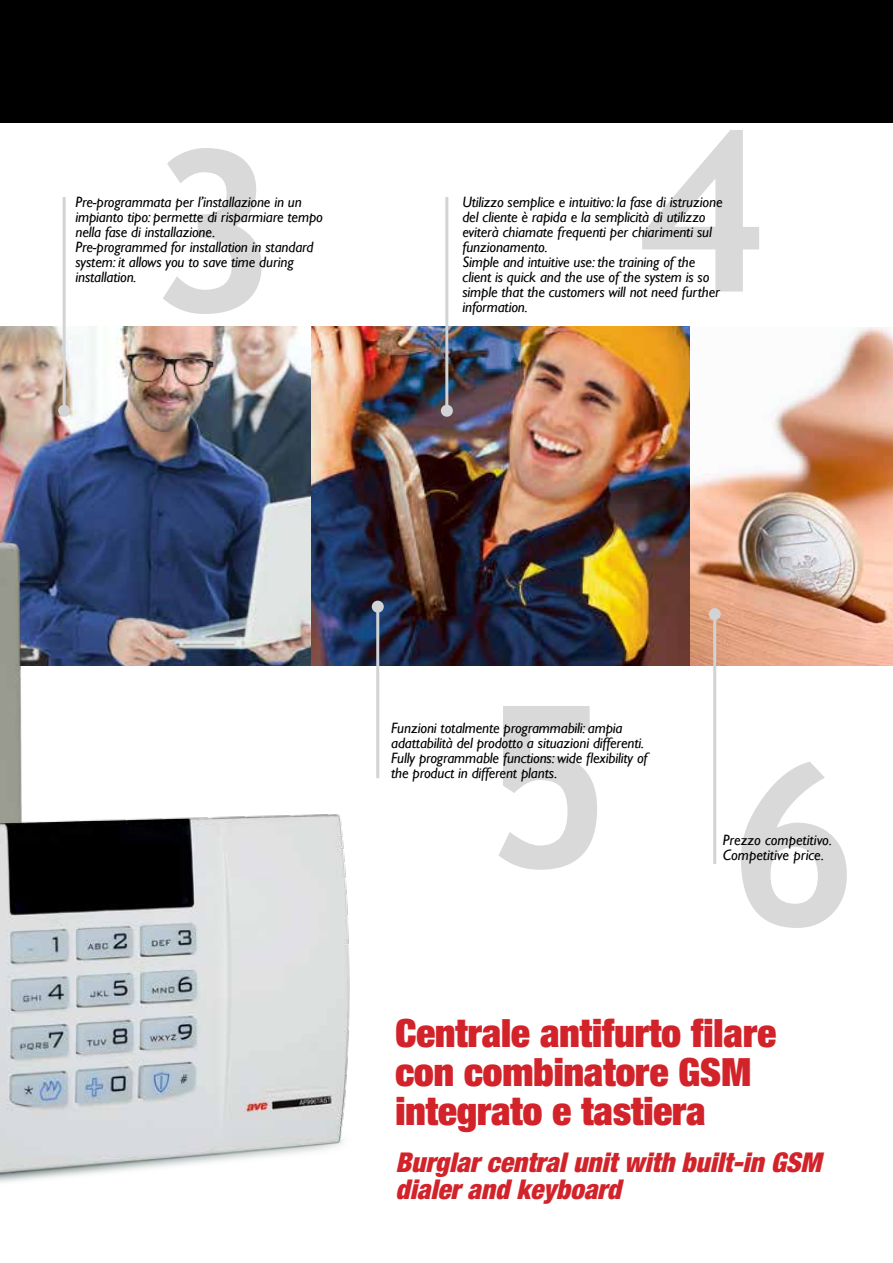
<style>
.page{position:relative;width:893px;height:1263px;background:#fff}
.page>*{position:absolute;margin:0;border:0;box-sizing:border-box;transform-origin:0 0}
.t1{font:700 225px "Trebuchet MS";color:#000}
.t2{font:900 condensed 39px/39px "Helvetica Neue LT Std";color:#d2232a}
.t3{font:italic 900 condensed 27.3px/27.3px "Helvetica Neue LT Std";color:#d2232a}
.t4{font:italic 15px/15px "Gill Sans";letter-spacing:-.01em;color:#000}
</style>
<div class="page">
<img style="left:690px;top:327px;width:203px;height:338px">
<img style="left:0;top:326px;width:690px;height:339px">
<img style="left:0;top:500px;width:138px;height:311px">
<img style="left:0;top:811px;width:350px;height:372px">
<hr style="left:376px;top:607px;width:3px;height:171px;background:#d1d3d4">
<div style="left:372px;top:601px;width:12px;height:12px;background:#d1d3d4;border-radius:50%"></div>
<hr style="left:713px;top:614px;width:3px;height:250px;background:#d1d3d4">
<div style="left:709px;top:608px;width:12px;height:12px;background:#d1d3d4;border-radius:50%"></div>
<hr style="left:445px;top:197px;width:3px;height:214px;background:#d1d3d4">
<div style="left:441px;top:405px;width:12px;height:12px;background:#d1d3d4;border-radius:50%"></div>
<hr style="left:63px;top:197px;width:3px;height:214px;background:#d1d3d4">
<div style="left:58px;top:405px;width:12px;height:12px;background:#d1d3d4;border-radius:50%"></div>
<div style="left:0;top:0;width:893px;height:123px;background:#000"></div>
<h1 class="t1" style="left:147px;top:91px;width:133px">3</h1>
<p class="t4" style="left:75px;top:195px;width:249px">Pre-programmata per l’installazione in un impianto tipo: permette di risparmiare tempo nella fase di installazione.<br>Pre-programmed for installation in standard system: it allows you to save time during installation.</p>
<h1 class="t1" style="left:635px;top:71px;width:133px">4</h1>
<p class="t4" style="left:462px;top:195px;width:262px">Utilizzo semplice e intuitivo: la fase di istruzione del cliente è rapida e la semplicità di utilizzo eviterà chiamate frequenti per chiarimenti sul funzionamento.<br>Simple and intuitive use: the training of the client is quick and the use of the system is so simple that the customers will not need further information.</p>
<h1 class="t1" style="left:480px;top:676px;width:379px">5 6</h1>
<p class="t4" style="left:391px;top:720px;width:258px">Funzioni totalmente programmabili: ampia adattabilità del prodotto a situazioni differenti.<br>Fully programmable functions: wide flexibility of the product in different plants.</p>
<p class="t4" style="left:723px;top:832px;width:111px">Prezzo competitivo.<br>Competitive price.</p>
<h2 class="t2" style="left:395px;top:1012px;width:382px">Centrale antifurto filare con combinatore GSM integrato e tastiera</h2>
<h3 class="t3" style="left:395px;top:1148px;width:427px">Burglar central unit with built-in GSM dialer and keyboard</h3>
</div>
